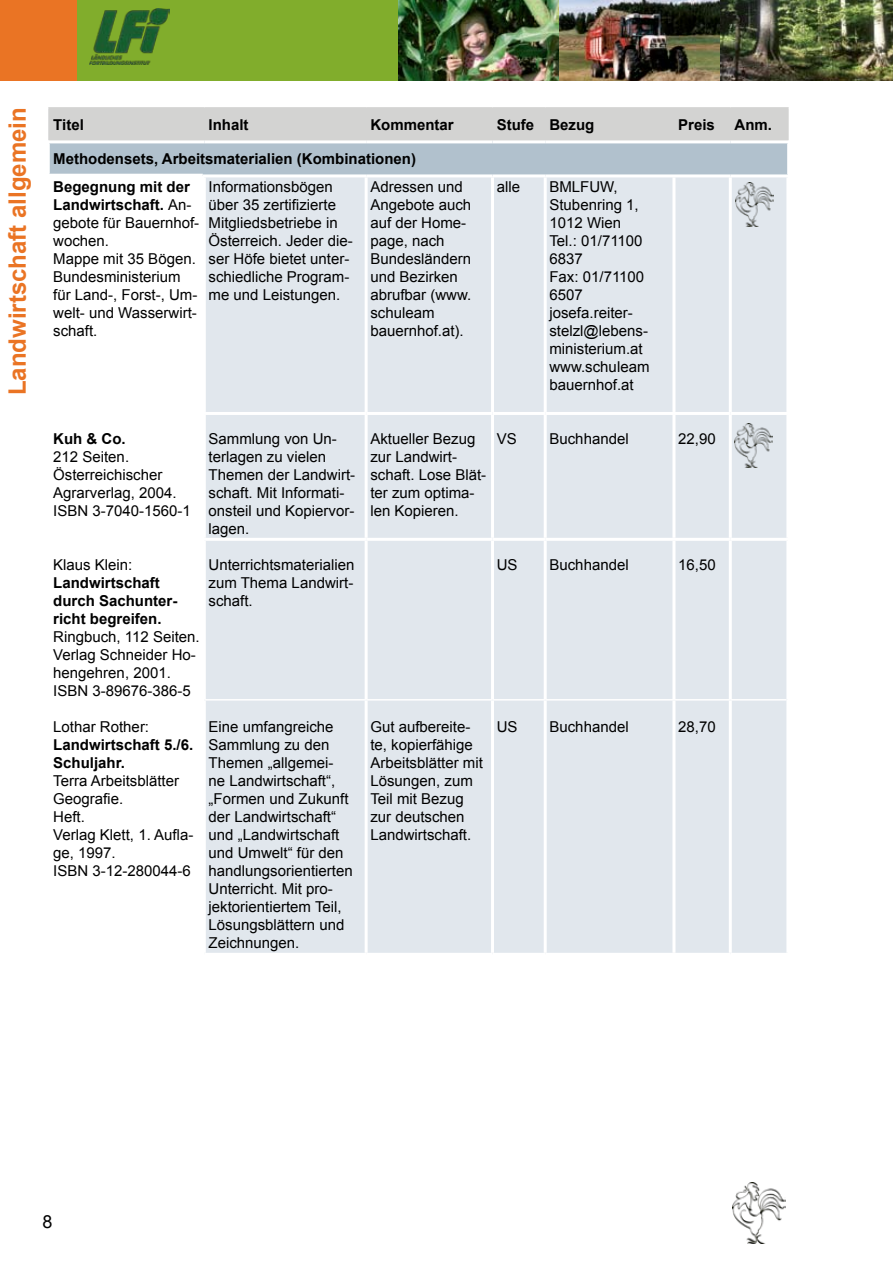
<style>
.page{position:relative;width:893px;height:1263px;background:#fff}
.page>*{position:absolute;margin:0;border:0;box-sizing:border-box;transform-origin:0 0}
.t1{font:700 24px "Arial";color:#ea7424}
.t2{font:18px "Arial";color:#000}
.t3{font:15px/18px "Arial";color:#000}
.t4{font:700 15px/18px "Arial";color:#000}
.s1{font-weight:700}
</style>
<div class="page">
<img style="left:732px;top:1182px;width:54px;height:61px">
<div style="left:0;top:0;width:892px;height:81px;background:#81ad2c"></div>
<div style="left:0;top:0;width:76px;height:81px;background:#ea7424"></div>
<div style="left:50px;top:109px;width:737px;height:31px;background:#d3d3d2"></div>
<div style="left:49px;top:142px;width:739px;height:34px;background:#b1c1cd"></div>
<div style="left:206px;top:177px;width:580px;height:776px;background:#e1e7ed"></div>
<hr style="left:48px;top:107px;width:156px;height:2px;background:#d3d3d2">
<hr style="left:48px;top:109px;width:2px;height:31px;background:#d3d3d2">
<hr style="left:204px;top:107px;width:162px;height:2px;background:#d3d3d2">
<hr style="left:204px;top:109px;width:1px;height:31px;background:#d3d3d2">
<hr style="left:366px;top:107px;width:126px;height:2px;background:#d3d3d2">
<hr style="left:365px;top:109px;width:2px;height:31px;background:#d3d3d2">
<hr style="left:492px;top:107px;width:53px;height:2px;background:#d3d3d2">
<hr style="left:492px;top:109px;width:1px;height:31px;background:#d3d3d2">
<hr style="left:545px;top:107px;width:129px;height:2px;background:#d3d3d2">
<hr style="left:544px;top:109px;width:2px;height:31px;background:#d3d3d2">
<hr style="left:674px;top:107px;width:56px;height:2px;background:#d3d3d2">
<hr style="left:673px;top:109px;width:2px;height:31px;background:#d3d3d2">
<hr style="left:730px;top:107px;width:59px;height:2px;background:#d3d3d2">
<hr style="left:730px;top:109px;width:1px;height:31px;background:#d3d3d2">
<hr style="left:787px;top:109px;width:2px;height:31px;background:#d3d3d2">
<hr style="left:47px;top:174px;width:156px;height:4px;background:#fff">
<hr style="left:365px;top:177px;width:3px;height:235px;background:#fff">
<hr style="left:491px;top:177px;width:3px;height:235px;background:#fff">
<hr style="left:544px;top:177px;width:3px;height:235px;background:#fff">
<hr style="left:672px;top:177px;width:3px;height:235px;background:#fff">
<hr style="left:729px;top:177px;width:3px;height:235px;background:#fff">
<hr style="left:203px;top:412px;width:163px;height:3px;background:#fff">
<hr style="left:366px;top:412px;width:126px;height:3px;background:#fff">
<hr style="left:365px;top:415px;width:3px;height:123px;background:#fff">
<hr style="left:492px;top:412px;width:53px;height:3px;background:#fff">
<hr style="left:491px;top:415px;width:3px;height:123px;background:#fff">
<hr style="left:545px;top:412px;width:129px;height:3px;background:#fff">
<hr style="left:544px;top:415px;width:3px;height:123px;background:#fff">
<hr style="left:674px;top:412px;width:56px;height:3px;background:#fff">
<hr style="left:672px;top:415px;width:3px;height:123px;background:#fff">
<hr style="left:730px;top:412px;width:59px;height:3px;background:#fff">
<hr style="left:729px;top:415px;width:3px;height:123px;background:#fff">
<hr style="left:203px;top:538px;width:163px;height:3px;background:#fff">
<hr style="left:366px;top:538px;width:126px;height:3px;background:#fff">
<hr style="left:365px;top:541px;width:3px;height:158px;background:#fff">
<hr style="left:492px;top:538px;width:53px;height:3px;background:#fff">
<hr style="left:491px;top:541px;width:3px;height:158px;background:#fff">
<hr style="left:545px;top:538px;width:129px;height:3px;background:#fff">
<hr style="left:544px;top:541px;width:3px;height:158px;background:#fff">
<hr style="left:674px;top:538px;width:56px;height:3px;background:#fff">
<hr style="left:672px;top:541px;width:3px;height:158px;background:#fff">
<hr style="left:730px;top:538px;width:59px;height:3px;background:#fff">
<hr style="left:729px;top:541px;width:3px;height:158px;background:#fff">
<hr style="left:365px;top:700px;width:3px;height:253px;background:#fff">
<hr style="left:491px;top:700px;width:3px;height:253px;background:#fff">
<hr style="left:544px;top:700px;width:3px;height:253px;background:#fff">
<hr style="left:672px;top:700px;width:3px;height:253px;background:#fff">
<hr style="left:729px;top:700px;width:3px;height:253px;background:#fff">
<hr style="left:674px;top:174px;width:56px;height:3px;background:#fff">
<hr style="left:730px;top:174px;width:59px;height:3px;background:#fff">
<hr style="left:48px;top:140px;width:156px;height:3px;background:#fff">
<hr style="left:204px;top:140px;width:162px;height:3px;background:#fff">
<hr style="left:366px;top:140px;width:126px;height:3px;background:#fff">
<hr style="left:492px;top:140px;width:53px;height:3px;background:#fff">
<hr style="left:545px;top:140px;width:129px;height:3px;background:#fff">
<hr style="left:674px;top:140px;width:56px;height:3px;background:#fff">
<hr style="left:730px;top:140px;width:59px;height:3px;background:#fff">
<hr style="left:48px;top:143px;width:2px;height:31px;background:#fff">
<hr style="left:787px;top:143px;width:2px;height:31px;background:#fff">
<hr style="left:203px;top:174px;width:163px;height:3px;background:#fff">
<hr style="left:366px;top:174px;width:126px;height:3px;background:#fff">
<hr style="left:492px;top:174px;width:53px;height:3px;background:#fff">
<hr style="left:545px;top:174px;width:129px;height:3px;background:#fff">
<hr style="left:204px;top:699px;width:162px;height:1px;background:#fff">
<hr style="left:366px;top:699px;width:126px;height:1px;background:#fff">
<hr style="left:492px;top:699px;width:53px;height:1px;background:#fff">
<hr style="left:545px;top:699px;width:129px;height:1px;background:#fff">
<hr style="left:674px;top:699px;width:56px;height:1px;background:#fff">
<hr style="left:730px;top:699px;width:56px;height:1px;background:#fff">
<img style="left:735px;top:424px;width:38px;height:43px">
<img style="left:736px;top:183px;width:38px;height:43px">
<img style="left:89px;top:8px;width:81px;height:57px">
<img style="left:398px;top:0;width:495px;height:81px">
<h1 class="t1" style="left:2px;top:395px;width:290px;rotate:-90deg">Landwirtschaft allgemein</h1>
<p class="t4" style="left:53px;top:117px;width:32px">Titel</p>
<p class="t4" style="left:209px;top:117px;width:42px">Inhalt</p>
<p class="t4" style="left:370px;top:117px;width:85px">Kommentar</p>
<p class="t4" style="left:497px;top:117px;width:99px">Stufe Bezug</p>
<p class="t4" style="left:678px;top:117px;width:38px">Preis</p>
<p class="t4" style="left:734px;top:117px;width:39px">Anm.</p>
<p class="t4" style="left:53px;top:146px;width:364px;line-height:27.2px">Methodensets, Arbeitsmaterialien (Kombinationen)<br>Begegnung mit der</p>
<p class="t3" style="left:53px;top:195px;width:147px"><span class="s1">Landwirtschaft.</span> An&shy;gebote für Bauernhof&shy;wochen.<br>Mappe mit 35 Bögen.<br>Bundesministerium für Land-, Forst-, Um&shy;welt- und Wasserwirt&shy;schaft.</p>
<p class="t3" style="left:209px;top:177px;width:146px">Informationsbögen über 35 zertifizierte<br>Mitgliedsbetriebe in<br>Österreich. Jeder die&shy;ser Höfe bietet unter&shy;schiedliche Program&shy;me und Leistungen.</p>
<p class="t3" style="left:370px;top:177px;width:102px">Adressen und<br>Angebote auch auf der Home&shy;page, nach<br>Bundesländern und Bezirken abrufbar (www. schuleam bauernhof.at).</p>
<p class="t3" style="left:497px;top:177px;width:25px">alle</p>
<p class="t3" style="left:549px;top:177px;width:102px">BMLFUW,<br>Stubenring 1,<br>1012 Wien<br>Tel.: 01/71100<br>6837<br>Fax: 01/71100<br>6507 josefa.reiter&shy;stelzl@lebens&shy;ministerium.at www.schuleam bauernhof.at</p>
<p class="t4" style="left:53px;top:430px;width:74px">Kuh &amp; Co.</p>
<p class="t3" style="left:53px;top:447px;width:139px">212 Seiten.<br>Österreichischer<br>Agrarverlag, 2004.<br>ISBN 3-7040-1560-1</p>
<p class="t3" style="left:53px;top:555px;width:81px">Klaus Klein:</p>
<p class="t4" style="left:53px;top:574px;width:126px">Landwirtschaft durch Sachunter&shy;richt begreifen.</p>
<p class="t3" style="left:53px;top:627px;width:148px">Ringbuch, 112 Seiten.<br>Verlag Schneider Ho&shy;hengehren, 2001.<br>ISBN 3-89676-386-5</p>
<p class="t3" style="left:209px;top:429px;width:148px">Sammlung von Un&shy;terlagen zu vielen<br>Themen der Landwirt&shy;schaft. Mit Informati&shy;onsteil und Kopiervor&shy;lagen.</p>
<p class="t3" style="left:370px;top:429px;width:117px">Aktueller Bezug zur Landwirt&shy;schaft. Lose Blät&shy;ter zum optima&shy;len Kopieren.</p>
<p class="t3" style="left:497px;top:429px;width:22px">VS</p>
<p class="t3" style="left:549px;top:429px;width:81px">Buchhandel</p>
<p class="t3" style="left:678px;top:429px;width:39px">22,90</p>
<p class="t3" style="left:209px;top:555px;width:147px;text-align:justify">Unterrichtsmaterialien zum Thema Landwirt&shy;schaft.</p>
<p class="t3" style="left:497px;top:555px;width:22px">US</p>
<p class="t3" style="left:549px;top:555px;width:81px">Buchhandel</p>
<p class="t3" style="left:678px;top:555px;width:39px">16,50</p>
<p class="t3" style="left:53px;top:717px;width:97px">Lothar Rother:</p>
<p class="t4" style="left:53px;top:736px;width:142px">Landwirtschaft 5./6.<br>Schuljahr.</p>
<p class="t3" style="left:53px;top:771px;width:142px">Terra Arbeitsblätter<br>Geografie.<br>Heft.<br>Verlag Klett, 1. Aufla&shy;ge, 1997.<br>ISBN 3-12-280044-6</p>
<p class="t3" style="left:209px;top:717px;width:146px">Eine umfangreiche<br>Sammlung zu den<br>Themen „allgemei&shy;ne Landwirtschaft“, „Formen und Zukunft der Landwirtschaft“ und „Landwirtschaft und Umwelt“ für den handlungsorientierten<br>Unterricht. Mit pro&shy;jektorientiertem Teil,<br>Lösungsblättern und<br>Zeichnungen.</p>
<p class="t3" style="left:370px;top:717px;width:114px">Gut aufbereite&shy;te, kopierfähige<br>Arbeitsblätter mit<br>Lösungen, zum<br>Teil mit Bezug zur deutschen<br>Landwirtschaft.</p>
<p class="t3" style="left:497px;top:717px;width:22px">US</p>
<p class="t3" style="left:549px;top:717px;width:81px">Buchhandel</p>
<p class="t3" style="left:678px;top:717px;width:39px">28,70</p>
<p class="t2" style="left:43px;top:1209px;width:12px">8</p>
</div>
